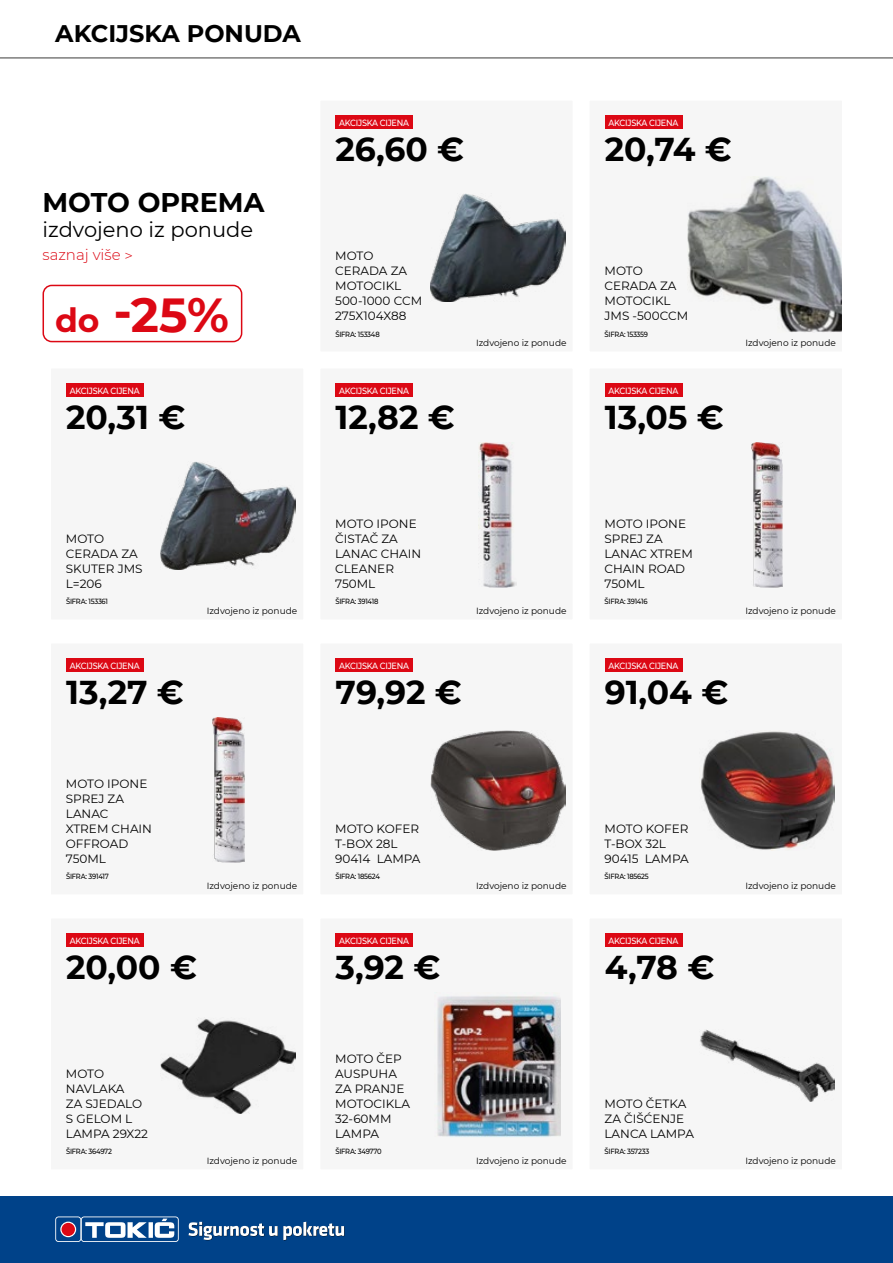
<style>
.page{position:relative;width:893px;height:1263px;background:#fff}
.page>*{position:absolute;margin:0;border:0;box-sizing:border-box;transform-origin:0 0}
.t1{font:700 47.7px "Montserrat";color:#dc0814}
.t2{font:700 33px "Montserrat";color:#000}
.t3{font:700 27px "Montserrat";color:#000}
.t4{font:700 24px "Montserrat";color:#000}
.t5{font:21px "Montserrat";color:#000}
.t6{font:300 15px "Montserrat";color:#dc0814}
.t7{font:12px/15px "Montserrat";color:#000}
.t8{font:9px "Montserrat";color:#000}
.t9{font:500 9px "Montserrat";letter-spacing:-.03em;color:#fff;scale:.9 1}
.t10{font:500 7.5px "Montserrat";letter-spacing:-.03em;color:#000;scale:.9 1}
.s1{font-size:33px}
</style>
<div class="page">
<div style="left:0;top:1197px;width:893px;height:66px;background:#004289"></div>
<svg style="left:55px;top:1216px;width:124px;height:26px"></svg>
<svg style="left:60px;top:1221px;width:16px;height:16px"></svg>
<div style="left:62px;top:1223px;width:13px;height:13px;background:#dc0814;border-radius:50%"></div>
<svg style="left:189px;top:1222px;width:155px;height:18px"></svg>
<svg style="left:0;top:57px;width:893px;height:1px"></svg>
<div style="left:312px;top:92px;width:269px;height:268px;background:#f6f6f6"></div>
<div style="left:336px;top:116px;width:77px;height:13px;background:#dc0814"></div>
<img style="left:430px;top:194px;width:135px;height:107px">
<div style="left:581px;top:92px;width:269px;height:268px;background:#f6f6f6"></div>
<div style="left:605px;top:116px;width:77px;height:13px;background:#dc0814"></div>
<img style="left:688px;top:176px;width:154px;height:157px">
<div style="left:43px;top:360px;width:269px;height:268px;background:#f6f6f6"></div>
<div style="left:66px;top:384px;width:78px;height:13px;background:#dc0814"></div>
<img style="left:161px;top:462px;width:135px;height:107px">
<div style="left:581px;top:910px;width:269px;height:268px;background:#f6f6f6"></div>
<div style="left:605px;top:933px;width:77px;height:14px;background:#dc0814"></div>
<img style="left:700px;top:1029px;width:135px;height:73px">
<div style="left:312px;top:360px;width:269px;height:268px;background:#f6f6f6"></div>
<div style="left:336px;top:384px;width:77px;height:13px;background:#dc0814"></div>
<img style="left:478px;top:443px;width:39px;height:145px">
<div style="left:581px;top:360px;width:269px;height:268px;background:#f6f6f6"></div>
<div style="left:605px;top:384px;width:77px;height:13px;background:#dc0814"></div>
<img style="left:751px;top:443px;width:32px;height:145px">
<div style="left:43px;top:635px;width:269px;height:268px;background:#f6f6f6"></div>
<div style="left:66px;top:658px;width:78px;height:14px;background:#dc0814"></div>
<img style="left:213px;top:718px;width:31px;height:145px">
<div style="left:312px;top:635px;width:269px;height:268px;background:#f6f6f6"></div>
<div style="left:336px;top:658px;width:77px;height:14px;background:#dc0814"></div>
<img style="left:430px;top:730px;width:135px;height:120px">
<div style="left:581px;top:635px;width:269px;height:268px;background:#f6f6f6"></div>
<div style="left:605px;top:658px;width:77px;height:14px;background:#dc0814"></div>
<img style="left:701px;top:731px;width:134px;height:119px">
<div style="left:43px;top:910px;width:269px;height:268px;background:#f6f6f6"></div>
<div style="left:66px;top:933px;width:78px;height:14px;background:#dc0814"></div>
<img style="left:161px;top:1019px;width:135px;height:94px">
<div style="left:312px;top:910px;width:269px;height:268px;background:#f6f6f6"></div>
<div style="left:336px;top:933px;width:77px;height:14px;background:#dc0814"></div>
<img style="left:437px;top:996px;width:124px;height:141px">
<div style="left:43px;top:285px;width:199px;height:57px;border:2px solid #dc0814;border-radius:9px"></div>
<h3 class="t4" style="left:55px;top:16px;width:247px">AKCIJSKA PONUDA</h3>
<p class="t9" style="left:339px;top:116px;width:79px">AKCIJSKA CIJENA</p>
<p class="t9" style="left:608px;top:116px;width:79px">AKCIJSKA CIJENA</p>
<h2 class="t2" style="left:336px;top:126px;width:130px">26,60 €</h2>
<h2 class="t2" style="left:605px;top:126px;width:128px">20,74 €</h2>
<h3 class="t3" style="left:43px;top:183px;width:223px">MOTO OPREMA</h3>
<h3 class="t5" style="left:43px;top:215px;width:212px">izdvojeno iz ponude</h3>
<p class="t6" style="left:43px;top:244px;width:92px">saznaj više &gt;</p>
<h1 class="t1" style="left:55px;top:280px;width:175px"><span class="s1">do</span> -25%</h1>
<p class="t7" style="left:335px;top:248px;width:88px">MOTO<br>CERADA ZA<br>MOTOCIKL<br>500-1000 CCM<br>275X104X88</p>
<p class="t10" style="left:335px;top:329px;width:51px">ŠIFRA: 153348</p>
<p class="t7" style="left:604px;top:263px;width:85px">MOTO<br>CERADA ZA<br>MOTOCIKL<br>JMS -500CCM</p>
<p class="t10" style="left:605px;top:329px;width:50px">ŠIFRA: 153359</p>
<p class="t8" style="left:476px;top:336px;width:92px">Izdvojeno iz ponude</p>
<p class="t8" style="left:745px;top:336px;width:92px">Izdvojeno iz ponude</p>
<p class="t9" style="left:70px;top:384px;width:79px">AKCIJSKA CIJENA</p>
<p class="t9" style="left:339px;top:384px;width:79px">AKCIJSKA CIJENA</p>
<p class="t9" style="left:608px;top:384px;width:79px">AKCIJSKA CIJENA</p>
<h2 class="t2" style="left:66px;top:393px;width:121px">20,31 €</h2>
<h2 class="t2" style="left:336px;top:393px;width:121px">12,82 €</h2>
<h2 class="t2" style="left:605px;top:393px;width:121px">13,05 €</h2>
<p class="t7" style="left:66px;top:531px;width:78px">MOTO<br>CERADA ZA<br>SKUTER JMS<br>L=206</p>
<p class="t7" style="left:335px;top:516px;width:88px">MOTO IPONE<br>ČISTAČ ZA<br>LANAC CHAIN<br>CLEANER<br>750ML</p>
<p class="t7" style="left:604px;top:516px;width:90px">MOTO IPONE<br>SPREJ ZA<br>LANAC XTREM<br>CHAIN ROAD<br>750ML</p>
<p class="t10" style="left:66px;top:597px;width:48px">ŠIFRA: 153361</p>
<p class="t10" style="left:335px;top:597px;width:49px">ŠIFRA: 391418</p>
<p class="t10" style="left:605px;top:597px;width:49px">ŠIFRA: 391416</p>
<p class="t8" style="left:207px;top:604px;width:92px">Izdvojeno iz ponude</p>
<p class="t8" style="left:476px;top:604px;width:92px">Izdvojeno iz ponude</p>
<p class="t8" style="left:745px;top:604px;width:92px">Izdvojeno iz ponude</p>
<p class="t9" style="left:70px;top:659px;width:79px">AKCIJSKA CIJENA</p>
<p class="t9" style="left:339px;top:659px;width:79px">AKCIJSKA CIJENA</p>
<p class="t9" style="left:608px;top:659px;width:79px">AKCIJSKA CIJENA</p>
<h2 class="t2" style="left:66px;top:668px;width:119px">13,27 €</h2>
<h2 class="t2" style="left:336px;top:668px;width:128px">79,92 €</h2>
<h2 class="t2" style="left:605px;top:668px;width:125px">91,04 €</h2>
<p class="t7" style="left:66px;top:776px;width:88px">MOTO IPONE<br>SPREJ ZA<br>LANAC<br>XTREM CHAIN<br>OFFROAD<br>750ML</p>
<p class="t7" style="left:335px;top:821px;width:87px">MOTO KOFER<br>T-BOX 28L<br>90414 LAMPA</p>
<p class="t7" style="left:604px;top:821px;width:86px">MOTO KOFER<br>T-BOX 32L<br>90415 LAMPA</p>
<p class="t10" style="left:66px;top:871px;width:49px">ŠIFRA: 391417</p>
<p class="t10" style="left:335px;top:871px;width:51px">ŠIFRA: 185624</p>
<p class="t10" style="left:605px;top:871px;width:50px">ŠIFRA: 185625</p>
<p class="t8" style="left:207px;top:879px;width:92px">Izdvojeno iz ponude</p>
<p class="t8" style="left:476px;top:879px;width:92px">Izdvojeno iz ponude</p>
<p class="t8" style="left:745px;top:879px;width:92px">Izdvojeno iz ponude</p>
<p class="t9" style="left:70px;top:934px;width:79px">AKCIJSKA CIJENA</p>
<p class="t9" style="left:339px;top:934px;width:79px">AKCIJSKA CIJENA</p>
<p class="t9" style="left:608px;top:934px;width:79px">AKCIJSKA CIJENA</p>
<h2 class="t2" style="left:66px;top:943px;width:132px">20,00 €</h2>
<h2 class="t2" style="left:336px;top:943px;width:106px">3,92 €</h2>
<h2 class="t2" style="left:605px;top:943px;width:111px">4,78 €</h2>
<p class="t7" style="left:66px;top:1066px;width:84px">MOTO<br>NAVLAKA<br>ZA SJEDALO<br>S GELOM L<br>LAMPA 29X22</p>
<p class="t7" style="left:335px;top:1051px;width:76px">MOTO ČEP<br>AUSPUHA<br>ZA PRANJE<br>MOTOCIKLA<br>32-60MM<br>LAMPA</p>
<p class="t7" style="left:604px;top:1096px;width:91px">MOTO ČETKA<br>ZA ČIŠĆENJE<br>LANCA LAMPA</p>
<p class="t10" style="left:66px;top:1146px;width:53px">ŠIFRA: 364972</p>
<p class="t10" style="left:335px;top:1146px;width:53px">ŠIFRA: 349770</p>
<p class="t10" style="left:605px;top:1146px;width:51px">ŠIFRA: 357233</p>
<p class="t8" style="left:207px;top:1154px;width:92px">Izdvojeno iz ponude</p>
<p class="t8" style="left:476px;top:1154px;width:92px">Izdvojeno iz ponude</p>
<p class="t8" style="left:745px;top:1154px;width:92px">Izdvojeno iz ponude</p>
</div>
